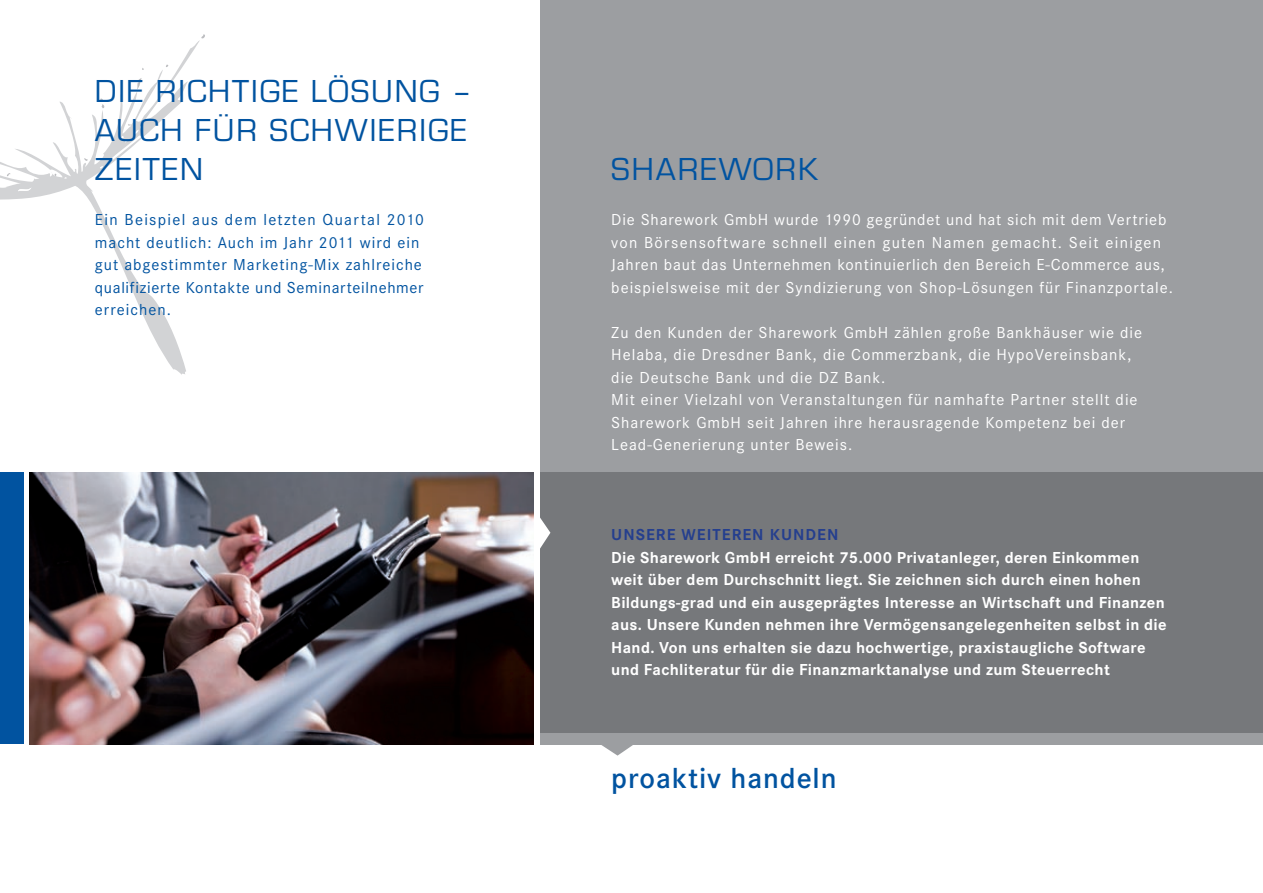
<style>
.page{position:relative;width:1263px;height:893px;background:#fff}
.page>*{position:absolute;margin:0;border:0;box-sizing:border-box;transform-origin:0 0}
.t1{font:33px/39px "Eurostile T";letter-spacing:.06em;color:#0153a0}
.t2{font:600 30px "Corporate S";letter-spacing:.03em;color:#0153a0}
.t3{font:16.5px/22.5px "Corporate S";letter-spacing:.06em;color:#fff}
.t4{font:700 16.5px/22.5px "Corporate S";letter-spacing:.02em;color:#fff}
.t5{font:16.5px/22.5px "Corporate S";letter-spacing:.06em;color:#0153a0}
.t6{font:700 16.5px "Corporate S";letter-spacing:.06em;color:#253f8e}
</style>
<div class="page">
<div style="left:540px;top:0;width:723px;height:744px;background:#9c9ea1"></div>
<div style="left:540px;top:473px;width:723px;height:260px;background:#76787b"></div>
<div style="left:0;top:473px;width:23px;height:271px;background:#0153a0"></div>
<svg style="left:540px;top:518px;width:10px;height:31px"></svg>
<svg style="left:598px;top:744px;width:38px;height:12px"></svg>
<img style="left:29px;top:472px;width:505px;height:272px">
<svg style="left:0;top:40px;width:200px;height:335px"></svg>
<svg style="left:137px;top:68px;width:7px;height:22px"></svg>
<svg style="left:96px;top:126px;width:47px;height:42px"></svg>
<svg style="left:18px;top:187px;width:13px;height:10px"></svg>
<svg style="left:189px;top:75px;width:7px;height:2px"></svg>
<h1 class="t1" style="left:95px;top:71px;width:378px">DIE RICHTIGE LÖSUNG –<br>AUCH FÜR SCHWIERIGE<br>ZEITEN</h1>
<p class="t5" style="left:95px;top:208px;width:331px">Ein Beispiel aus dem letzten Quartal 2010 macht deutlich: Auch im Jahr 2011 wird ein gut abgestimmter Marketing-Mix zahlreiche qualifizierte Kontakte und Seminarteilnehmer erreichen.</p>
<h1 class="t1" style="left:611px;top:150px;width:208px">SHAREWORK</h1>
<p class="t3" style="left:611px;top:208px;width:563px">Die Sharework GmbH wurde 1990 gegründet und hat sich mit dem Vertrieb von Börsensoftware schnell einen guten Namen gemacht. Seit einigen Jahren baut das Unternehmen kontinuierlich den Bereich E-Commerce aus, beispielsweise mit der Syndizierung von Shop-Lösungen für Finanzportale.</p>
<p class="t3" style="left:611px;top:321px;width:532px">Zu den Kunden der Sharework GmbH zählen große Bankhäuser wie die Helaba, die Dresdner Bank, die Commerzbank, die HypoVereinsbank, die Deutsche Bank und die DZ Bank.<br>Mit einer Vielzahl von Veranstaltungen für namhafte Partner stellt die Sharework GmbH seit Jahren ihre herausragende Kompetenz bei der Lead-Generierung unter Beweis.</p>
<p class="t6" style="left:611px;top:525px;width:229px">UNSERE WEITEREN KUNDEN</p>
<p class="t4" style="left:611px;top:546px;width:557px">Die Sharework GmbH erreicht 75.000 Privatanleger, deren Einkommen weit über dem Durchschnitt liegt. Sie zeichnen sich durch einen hohen Bildungs-grad und ein ausgeprägtes Interesse an Wirtschaft und Finanzen aus. Unsere Kunden nehmen ihre Vermögensangelegenheiten selbst in die Hand. Von uns erhalten sie dazu hochwertige, praxistaugliche Software und Fachliteratur für die Finanzmarktanalyse und zum Steuerrecht</p>
<h2 class="t2" style="left:611px;top:760px;width:227px">proaktiv handeln</h2>
</div>
